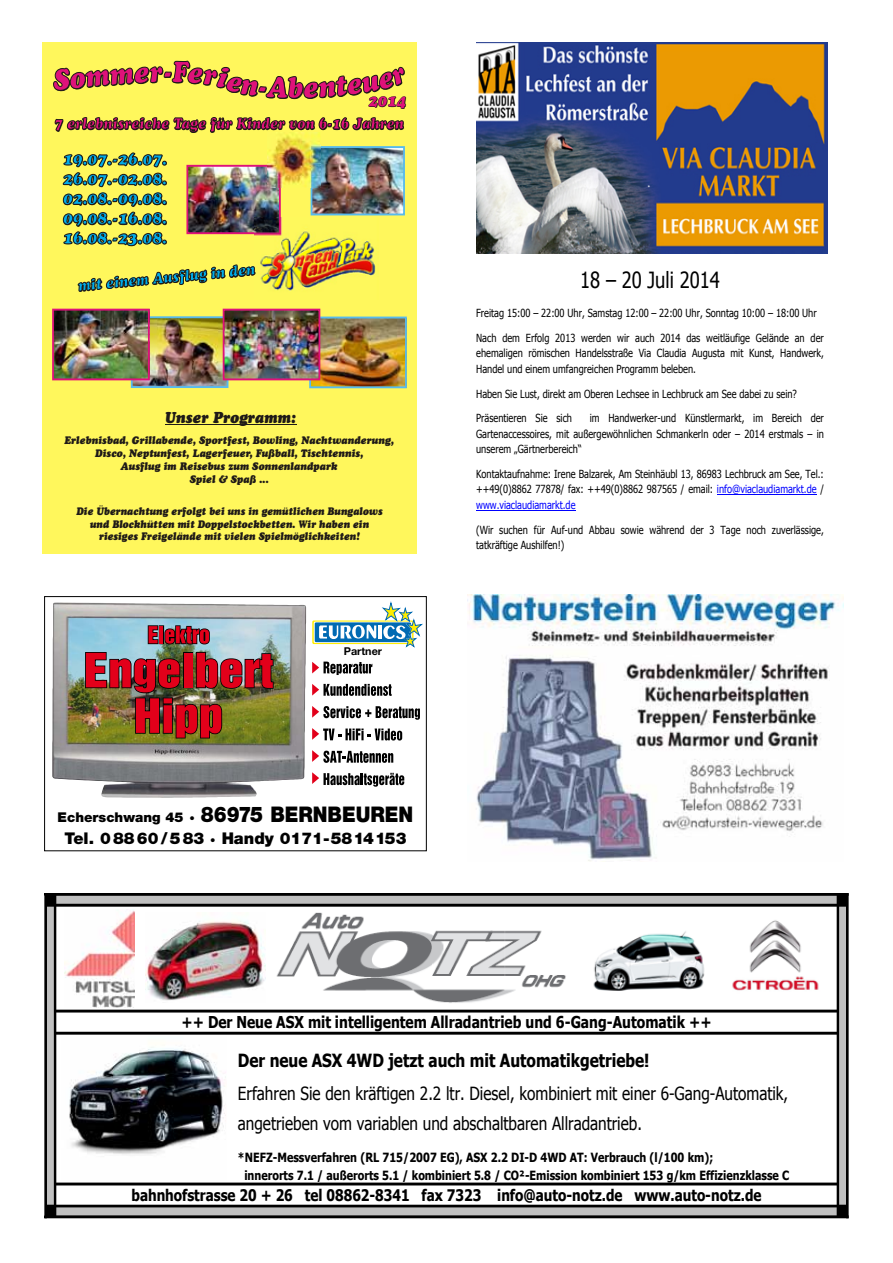
<style>
.page{position:relative;width:893px;height:1263px;background:#fff}
.page>*{position:absolute;margin:0;border:0;box-sizing:border-box;transform-origin:0 0}
.t1{font:22.2px "Tahoma";color:#000;scale:.83 1}
.t2{font:900 21.6px "Helvetica Neue";color:#000;scale:.9 1}
.t3{font:18.15px "Tahoma";color:#000;scale:.85 1}
.t4{font:700 18.15px "Tahoma";color:#000;scale:.85 1}
.t5{font:18px "Helvetica Neue";color:#000}
.t6{font:700 16.35px "Tahoma";color:#000;scale:.85 1}
.t7{font:16.2px/19.6px "Cooper BT Black Italic Headline";color:#00abe8;text-align:justify}
.t8{font:900 16.2px "Helvetica Neue";color:#000}
.t9{font:16.2px "Cooper BT Black Italic Headline";color:#1f1a17;scale:.94 1}
.t10{font:700 15.9px "Tahoma";color:#000;scale:.85 1}
.t11{font:15.15px "Cooper BT Black Italic Headline";color:#de127a;scale:.88 1}
.t12{font:15.15px "Cooper BT Black Italic Headline";color:#00abe8;scale:.88 1}
.t13{font:15.15px "Cooper BT Black Italic Headline";color:#1f1a17;scale:.94 1}
.t14{font:900 15px "Helvetica Neue";color:#000;scale:.92 1}
.t15{font:700 12.75px "Tahoma";color:#000;scale:.85 1}
.t16{font:11.1px/15.5px "Tahoma";color:#000;text-align:justify;scale:.83 1}
.t17{font:700 10.8px "Helvetica Neue";color:#000}
.t18{font:10.5px/12.8px "Cooper BT Black Italic Headline";color:#1f1a17;text-align:center;scale:.94 1}
.t19{font:10.5px/12.8px "Cooper BT Black Italic Headline";color:#1f1a17;text-align:center;scale:.92 1}
.s1{font-size:13.5px}
.s2{font-size:16.2px}
.s3{color:#00f}
</style>
<div class="page">
<div style="left:43px;top:43px;width:374px;height:241px;background:#fff75c"></div>
<img style="left:314px;top:149px;width:88px;height:63px">
<img style="left:189px;top:168px;width:89px;height:63px">
<div style="left:311px;top:146px;width:94px;height:69px;border:2px solid #57baed"></div>
<div style="left:186px;top:165px;width:95px;height:69px;border:2px solid #de127a"></div>
<img style="left:268px;top:142px;width:52px;height:45px">
<div style="left:43px;top:283px;width:374px;height:270px;background:#fff75c"></div>
<hr style="left:165px;top:424px;width:131px;height:1px;background:#1f1a17">
<img style="left:134px;top:319px;width:91px;height:66px">
<div style="left:131px;top:316px;width:97px;height:72px;border:2px solid #57baed"></div>
<img style="left:312px;top:320px;width:92px;height:65px">
<div style="left:309px;top:317px;width:98px;height:71px;border:2px solid #57baed"></div>
<img style="left:55px;top:312px;width:92px;height:65px">
<div style="left:52px;top:309px;width:98px;height:71px;border:2px solid #de127a"></div>
<img style="left:226px;top:312px;width:91px;height:65px">
<div style="left:223px;top:309px;width:97px;height:71px;border:2px solid #de127a"></div>
<svg style="left:63px;top:153px;width:104px;height:93px"></svg>
<svg style="left:53px;top:60px;width:352px;height:82px"></svg>
<img style="left:254px;top:217px;width:124px;height:74px">
<div style="left:46px;top:894px;width:9px;height:11px;background:#000"></div>
<svg style="left:56px;top:895px;width:781px;height:9px;background:#a9a9a9"></svg>
<div style="left:838px;top:894px;width:9px;height:11px;background:#000"></div>
<svg style="left:46px;top:906px;width:8px;height:87px"></svg>
<svg style="left:839px;top:906px;width:7px;height:87px"></svg>
<div style="left:46px;top:993px;width:9px;height:18px;background:#c0c0c0"></div>
<div style="left:838px;top:993px;width:9px;height:18px;background:#c0c0c0"></div>
<div style="left:46px;top:1011px;width:9px;height:22px;background:#c0c0c0"></div>
<div style="left:838px;top:1011px;width:9px;height:22px;background:#c0c0c0"></div>
<div style="left:46px;top:1033px;width:9px;height:173px;background:#c0c0c0"></div>
<div style="left:838px;top:1033px;width:9px;height:173px;background:#c0c0c0"></div>
<div style="left:46px;top:1206px;width:9px;height:11px;background:#000"></div>
<svg style="left:56px;top:1207px;width:781px;height:9px;background:#a9a9a9"></svg>
<div style="left:838px;top:1206px;width:9px;height:11px;background:#000"></div>
<div style="left:45px;top:893px;width:803px;height:2px;border:1px solid #000"></div>
<div style="left:46px;top:904px;width:801px;height:2px;border:1px solid #000"></div>
<div style="left:56px;top:1010px;width:781px;height:2px;border:1px solid #000"></div>
<div style="left:56px;top:1032px;width:781px;height:2px;border:1px solid #000"></div>
<div style="left:56px;top:1183px;width:781px;height:2px;border:1px solid #000"></div>
<div style="left:46px;top:1205px;width:801px;height:2px;border:1px solid #000"></div>
<div style="left:45px;top:1216px;width:803px;height:2px;border:1px solid #000"></div>
<div style="left:45px;top:893px;width:1px;height:325px;border:1px solid #000"></div>
<div style="left:54px;top:895px;width:2px;height:321px;border:1px solid #000"></div>
<div style="left:837px;top:895px;width:2px;height:321px;border:1px solid #000"></div>
<div style="left:846px;top:893px;width:2px;height:325px;border:1px solid #000"></div>
<img style="left:65px;top:909px;width:69px;height:99px">
<img style="left:276px;top:912px;width:290px;height:91px">
<img style="left:732px;top:920px;width:87px;height:71px">
<img style="left:146px;top:921px;width:120px;height:80px">
<img style="left:593px;top:931px;width:112px;height:60px">
<img style="left:69px;top:1047px;width:157px;height:108px">
<hr style="left:717px;top:494px;width:100px;height:1px;background:#00f">
<hr style="left:476px;top:510px;width:99px;height:1px;background:#00f">
<img style="left:476px;top:43px;width:351px;height:210px">
<img style="left:468px;top:595px;width:375px;height:266px">
<img style="left:52px;top:602px;width:254px;height:196px">
<svg style="left:147px;top:624px;width:64px;height:21px"></svg>
<img style="left:84px;top:651px;width:190px;height:88px">
<div style="left:44px;top:596px;width:383px;height:255px;border:1px solid #000"></div>
<svg style="left:312px;top:602px;width:111px;height:46px"></svg>
<svg style="left:312px;top:662px;width:60px;height:13px"></svg>
<svg style="left:312px;top:684px;width:80px;height:12px"></svg>
<svg style="left:312px;top:706px;width:108px;height:14px"></svg>
<svg style="left:312px;top:728px;width:90px;height:12px"></svg>
<svg style="left:312px;top:750px;width:81px;height:13px"></svg>
<svg style="left:312px;top:772px;width:92px;height:15px"></svg>
<svg style="left:78px;top:262px;width:177px;height:30px"></svg>
<h3 class="t9" style="left:369px;top:91px;width:42px">2014</h3>
<h3 class="t11" style="left:55px;top:114px;width:398px">7 erlebnisreiche Tage für Kinder von 6-16 Jahren</h3>
<h3 class="t7" style="left:63px;top:151px;width:105px">19.07.-26.07.<br>26.07.-02.08.<br>02.08.-09.08.<br>09.08.-16.08.<br>16.08.-23.08.</h3>
<h3 class="t12" style="left:77px;top:276px;width:203px;rotate:-5deg">m it einem A usflu n d n</h3>
<h3 class="t13" style="left:165px;top:408px;width:141px">Unser Programm:</h3>
<h3 class="t5" style="left:51px;top:420px;width:211px">Betriebsschlosser-Service</h3>
<h3 class="t14" style="left:224px;top:449px;width:206px">Johann Nikolaus Schuster</h3>
<p class="t18" style="left:64px;top:435px;width:352px">Erlebnisbad, Grillabende, Sportfest, Bowling, Nachtwanderung, Disco, Neptunfest, Lagerfeuer, Fußball, Tischtennis,<br>Ausflug im Reisebus zum Sonnenlandpark<br>Spiel &amp; Spaß ...</p>
<p class="t19" style="left:76px;top:506px;width:334px">Die Übernachtung erfolgt bei uns in gemütlichen Bungalows und Blockhütten mit Doppelstockbetten. Wir haben ein riesiges Freigelände mit vielen Spielmöglichkeiten!</p>
<p class="t17" style="left:344px;top:645px;width:40px">Partner</p>
<h2 class="t2" style="left:58px;top:801px;width:397px"><span class="s1">Echerschwang 45</span> <span class="s2">·</span> 86975 BERNBEUREN</h2>
<h3 class="t8" style="left:64px;top:828px;width:344px">Tel. 08860/583 · Handy 0171-5814153</h3>
<h1 class="t1" style="left:580px;top:265px;width:170px">18 – 20 Juli 2014</h1>
<p class="t16" style="left:476px;top:305px;width:412px">Freitag 15:00 – 22:00 Uhr, Samstag 12:00 – 22:00 Uhr, Sonntag 10:00 – 18:00 Uhr</p>
<p class="t16" style="left:476px;top:330px;width:420px">Nach dem Erfolg 2013 werden wir auch 2014 das weitläufige Gelände an der ehemaligen römischen Handelsstraße Via Claudia Augusta mit Kunst, Handwerk, Handel und einem umfangreichen Programm beleben.</p>
<p class="t16" style="left:476px;top:385px;width:388px">Haben Sie Lust, direkt am Oberen Lechsee in Lechbruck am See dabei zu sein?</p>
<p class="t16" style="left:476px;top:410px;width:117px">Präsentieren Sie sich</p>
<p class="t16" style="left:476px;top:410px;width:420px;text-indent:114px">im Handwerker-und Künstlermarkt, im Bereich der Gartenaccessoires, mit außergewöhnlichen Schmankerln oder – 2014 erstmals – in unserem „Gärtnerbereich“</p>
<p class="t16" style="left:476px;top:466px;width:420px">Kontaktaufnahme: Irene Balzarek, Am Steinhäubl 13, 86983 Lechbruck am See, Tel.: ++49(0)8862 77878/ fax: ++49(0)8862 987565 / email: <span class="s3">info@viaclaudiamarkt.de</span> / <span class="s3">www.viaclaudiamarkt.de</span></p>
<p class="t16" style="left:476px;top:521px;width:420px">(Wir suchen für Auf-und Abbau sowie während der 3 Tage noch zuverlässige, tatkräftige Aushilfen!)</p>
<h3 class="t6" style="left:181px;top:1015px;width:625px">++ Der Neue ASX mit intelligentem Allradantrieb und 6-Gang-Automatik ++</h3>
<h3 class="t4" style="left:238px;top:1053px;width:486px">Der neue ASX 4WD jetzt auch mit Automatikgetriebe!</h3>
<h3 class="t3" style="left:238px;top:1086px;width:649px">Erfahren Sie den kräftigen 2.2 ltr. Diesel, kombiniert mit einer 6-Gang-Automatik,</h3>
<h3 class="t3" style="left:238px;top:1116px;width:477px">angetrieben vom variablen und abschaltbaren Allradantrieb.</h3>
<p class="t15" style="left:238px;top:1152px;width:561px">*NEFZ-Messverfahren (RL 715/2007 EG), ASX 2.2 DI-D 4WD AT: Verbrauch (l/100 km);</p>
<p class="t15" style="left:244px;top:1170px;width:643px">innerorts 7.1 / außerorts 5.1 / kombiniert 5.8 / CO²-Emission kombiniert 153 g/km Effizienzklasse C</p>
<h3 class="t10" style="left:131px;top:1189px;width:743px">bahnhofstrasse 20 + 26 tel 08862-8341 fax 7323 info@auto-notz.de www.auto-notz.de</h3>
</div>
